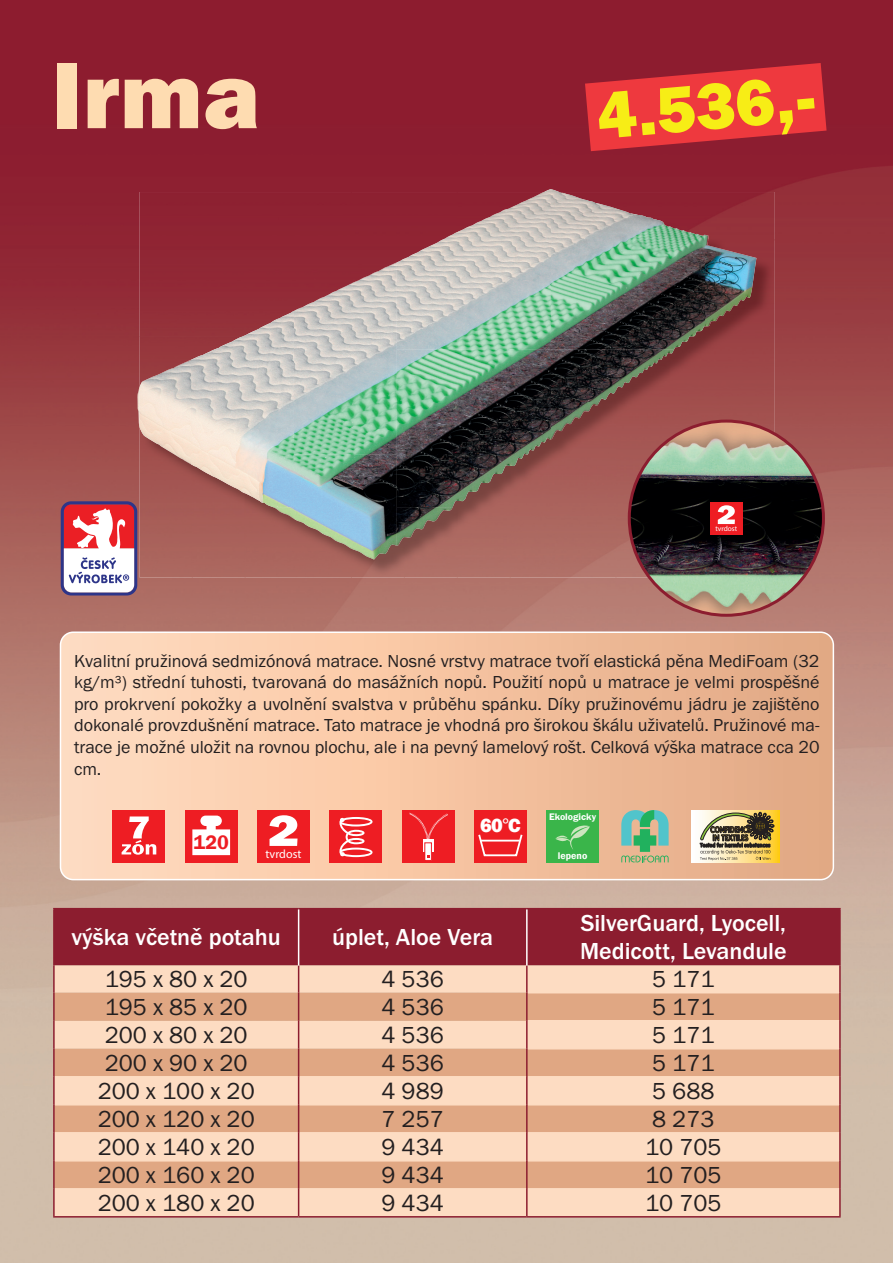
<style>
.page{position:relative;width:893px;height:1263px;background:#fff}
.page>*{position:absolute;margin:0;border:0;box-sizing:border-box;transform-origin:0 0}
.t1{font:97.5px "Franklin Gothic URW Hea";color:#fedcb1}
.t2{font:67.5px "Franklin Gothic URW Hea";color:#f7ed16}
.t3{font:24px "Franklin Gothic URW Boo";color:#231f20}
.t4{font:500 24px/28.8px "Franklin Gothic URW";color:#fff}
.t5{font:800 19.95px "Franklin Gothic";color:#fff}
.t6{font:600 19.95px "Franklin Gothic";color:#ee1d23}
.t7{font:18px/21.6px "Franklin Gothic URW Boo";color:#231f20;text-align:justify}
.t8{font:12px "Myriad Pro";color:#fff}
.t9{font:9.9px "Franklin Gothic URW Dem";color:#fff}
.t10{font:600 9.9px "Franklin Gothic";color:#fff}
.t11{font:7.35px "Myriad Pro";color:#fff}
.s1{font-family:"Myriad Pro";font-weight:400}
</style>
<div class="page">
<img style="left:0;top:0;width:893px;height:1263px">
<img style="left:140px;top:192px;width:211px;height:144px">
<div style="left:351px;top:192px;width:46px;height:70px;background:#8f2433"></div>
<img style="left:705px;top:192px;width:70px;height:48px">
<img style="left:670px;top:240px;width:105px;height:198px">
<img style="left:140px;top:336px;width:51px;height:24px">
<img style="left:616px;top:402px;width:54px;height:176px">
<img style="left:140px;top:464px;width:52px;height:114px">
<img style="left:510px;top:402px;width:106px;height:176px">
<div style="left:192px;top:507px;width:53px;height:71px;background:#a9615b"></div>
<img style="left:458px;top:507px;width:52px;height:71px">
<img style="left:245px;top:507px;width:106px;height:71px">
<img style="left:405px;top:507px;width:53px;height:71px">
<img style="left:351px;top:546px;width:54px;height:32px">
<img style="left:544px;top:189px;width:15px;height:3px">
<img style="left:137px;top:386px;width:3px;height:42px">
<img style="left:397px;top:192px;width:308px;height:158px">
<img style="left:705px;top:235px;width:51px;height:91px">
<img style="left:294px;top:262px;width:103px;height:297px">
<img style="left:191px;top:311px;width:103px;height:196px">
<img style="left:140px;top:360px;width:51px;height:104px">
<img style="left:397px;top:349px;width:154px;height:158px">
<img style="left:551px;top:349px;width:123px;height:53px">
<img style="left:551px;top:402px;width:48px;height:37px">
<img style="left:273px;top:507px;width:21px;height:12px">
<img style="left:397px;top:507px;width:56px;height:39px">
<hr style="left:839px;top:965px;width:2px;height:28px;background:#8c1d2f">
<hr style="left:839px;top:993px;width:2px;height:28px;background:#8c1d2f">
<hr style="left:839px;top:1021px;width:2px;height:28px;background:#8c1d2f">
<hr style="left:839px;top:1049px;width:2px;height:28px;background:#8c1d2f">
<hr style="left:839px;top:1077px;width:2px;height:28px;background:#8c1d2f">
<hr style="left:839px;top:1105px;width:2px;height:28px;background:#8c1d2f">
<hr style="left:839px;top:1133px;width:2px;height:28px;background:#8c1d2f">
<hr style="left:839px;top:1161px;width:2px;height:28px;background:#8c1d2f">
<hr style="left:839px;top:1189px;width:2px;height:27px;background:#8c1d2f">
<hr style="left:527px;top:1216px;width:314px;height:1px;background:#8c1d2f">
<hr style="left:299px;top:1216px;width:228px;height:1px;background:#8c1d2f">
<hr style="left:53px;top:993px;width:2px;height:28px;background:#8c1d2f">
<hr style="left:53px;top:1021px;width:2px;height:28px;background:#8c1d2f">
<hr style="left:53px;top:1049px;width:2px;height:28px;background:#8c1d2f">
<hr style="left:53px;top:1077px;width:2px;height:28px;background:#8c1d2f">
<hr style="left:53px;top:1105px;width:2px;height:28px;background:#8c1d2f">
<hr style="left:53px;top:1133px;width:2px;height:28px;background:#8c1d2f">
<hr style="left:53px;top:1161px;width:2px;height:28px;background:#8c1d2f">
<hr style="left:53px;top:1189px;width:2px;height:27px;background:#8c1d2f">
<hr style="left:53px;top:1216px;width:246px;height:1px;background:#8c1d2f">
<hr style="left:53px;top:965px;width:2px;height:28px;background:#8c1d2f">
<svg style="left:54px;top:909px;width:786px;height:307px;background:#dda590"></svg>
<hr style="left:526px;top:965px;width:2px;height:28px;background:#8c1d2f">
<hr style="left:53px;top:908px;width:246px;height:1px;background:#8c1d2f">
<hr style="left:53px;top:909px;width:2px;height:56px;background:#8c1d2f">
<hr style="left:299px;top:908px;width:228px;height:1px;background:#8c1d2f">
<hr style="left:298px;top:909px;width:1px;height:56px;background:#fff">
<hr style="left:527px;top:908px;width:314px;height:1px;background:#8c1d2f">
<hr style="left:839px;top:909px;width:2px;height:56px;background:#8c1d2f">
<hr style="left:526px;top:909px;width:2px;height:56px;background:#fff">
<svg style="left:60px;top:632px;width:773px;height:248px;background:#f3c3a2"></svg>
<div style="left:60px;top:631px;width:774px;height:249px;border:2px solid #fff;border-radius:13px"></div>
<div style="left:113px;top:810px;width:52px;height:52px;background:#ee1d23"></div>
<svg style="left:122px;top:816px;width:34px;height:39px"></svg>
<div style="left:185px;top:810px;width:52px;height:52px;background:#ee1d23"></div>
<svg style="left:192px;top:815px;width:38px;height:40px"></svg>
<div style="left:257px;top:810px;width:53px;height:52px;background:#ee1d23"></div>
<svg style="left:270px;top:815px;width:28px;height:31px"></svg>
<div style="left:330px;top:810px;width:52px;height:52px;background:#ee1d23"></div>
<svg style="left:339px;top:817px;width:34px;height:40px"></svg>
<svg style="left:585px;top:63px;width:241px;height:88px;background:#d6323a"></svg>
<svg style="left:692px;top:810px;width:87px;height:52px"></svg>
<img style="left:700px;top:812px;width:74px;height:48px">
<div style="left:402px;top:810px;width:52px;height:52px;background:#ee1d23"></div>
<svg style="left:409px;top:812px;width:39px;height:34px"></svg>
<svg style="left:423px;top:839px;width:10px;height:13px"></svg>
<svg style="left:425px;top:843px;width:6px;height:17px"></svg>
<div style="left:425px;top:843px;width:7px;height:17px;border:1px solid #ee1d23"></div>
<div style="left:474px;top:810px;width:53px;height:52px;background:#ee1d23"></div>
<svg style="left:478px;top:834px;width:45px;height:23px"></svg>
<hr style="left:481px;top:840px;width:39px;height:1px;background:#fff">
<div style="left:546px;top:810px;width:53px;height:52px;background:#3ab54a"></div>
<svg style="left:555px;top:825px;width:35px;height:25px"></svg>
<svg style="left:621px;top:810px;width:48px;height:52px;background:#85b896"></svg>
<img style="left:629px;top:421px;width:194px;height:194px;border-radius:97px">
<div style="left:710px;top:502px;width:32px;height:32px;background:#ee1d23"></div>
<svg style="left:718px;top:505px;width:17px;height:19px"></svg>
<svg style="left:61px;top:501px;width:76px;height:94px"></svg>
<h1 class="t1" style="left:51px;top:32px;width:210px">Irma</h1>
<h2 class="t2" style="left:593px;top:73px;width:220px;rotate:-5deg">4.536,-</h2>
<p class="t11" style="left:715px;top:524px;width:23px">tvrdost</p>
<p class="t7" style="left:74px;top:649px;width:747px">Kvalitní pružinová sedmizónová matrace. Nosné vrstvy matrace tvoří elastická pěna MediFoam (32 kg/m³) střední tuhosti, tvarovaná do masážních nopů. Použití nopů u matrace je velmi prospěšné pro prokrvení pokožky a uvolnění svalstva v průběhu spánku. Díky pružinovému jádru je zajištěno dokonalé provzdušnění matrace. Tato matrace je vhodná pro širokou škálu uživatelů. Pružinové ma&shy;trace je možné uložit na rovnou plochu, ale i na pevný lamelový rošt. Celková výška matrace cca 20 cm.</p>
<p class="t6" style="left:194px;top:830px;width:37px">120</p>
<p class="t8" style="left:266px;top:846px;width:37px">tvrdost</p>
<p class="t5" style="left:480px;top:813px;width:42px">60<span class="s1">°</span>C</p>
<h3 class="t4" style="left:72px;top:922px;width:211px">výška včetně potahu</h3>
<h3 class="t4" style="left:332px;top:922px;width:163px">úplet, Aloe Vera</h3>
<p class="t9" style="left:549px;top:811px;width:49px">Ekologicky</p>
<p class="t10" style="left:558px;top:849px;width:31px">lepeno</p>
<h3 class="t4" style="left:580px;top:908px;width:208px">SilverGuard, Lyocell,<br>Medicott, Levandule</h3>
<h3 class="t3" style="left:105px;top:964px;width:144px">195 x 80 x 20</h3>
<h3 class="t3" style="left:382px;top:964px;width:64px">4 536</h3>
<h3 class="t3" style="left:652px;top:964px;width:64px">5 171</h3>
<h3 class="t3" style="left:105px;top:992px;width:144px">195 x 85 x 20</h3>
<h3 class="t3" style="left:382px;top:992px;width:64px">4 536</h3>
<h3 class="t3" style="left:652px;top:992px;width:64px">5 171</h3>
<h3 class="t3" style="left:105px;top:1020px;width:144px">200 x 80 x 20</h3>
<h3 class="t3" style="left:382px;top:1020px;width:64px">4 536</h3>
<h3 class="t3" style="left:652px;top:1020px;width:64px">5 171</h3>
<h3 class="t3" style="left:105px;top:1048px;width:144px">200 x 90 x 20</h3>
<h3 class="t3" style="left:382px;top:1048px;width:64px">4 536</h3>
<h3 class="t3" style="left:652px;top:1048px;width:64px">5 171</h3>
<h3 class="t3" style="left:98px;top:1076px;width:159px">200 x 100 x 20</h3>
<h3 class="t3" style="left:382px;top:1076px;width:64px">4 989</h3>
<h3 class="t3" style="left:652px;top:1076px;width:64px">5 688</h3>
<h3 class="t3" style="left:98px;top:1104px;width:159px">200 x 120 x 20</h3>
<h3 class="t3" style="left:382px;top:1104px;width:64px">7 257</h3>
<h3 class="t3" style="left:652px;top:1104px;width:64px">8 273</h3>
<h3 class="t3" style="left:98px;top:1132px;width:159px">200 x 140 x 20</h3>
<h3 class="t3" style="left:382px;top:1132px;width:64px">9 434</h3>
<h3 class="t3" style="left:645px;top:1132px;width:78px">10 705</h3>
<h3 class="t3" style="left:98px;top:1160px;width:159px">200 x 160 x 20</h3>
<h3 class="t3" style="left:382px;top:1160px;width:64px">9 434</h3>
<h3 class="t3" style="left:645px;top:1160px;width:78px">10 705</h3>
<h3 class="t3" style="left:98px;top:1188px;width:159px">200 x 180 x 20</h3>
<h3 class="t3" style="left:382px;top:1188px;width:64px">9 434</h3>
<h3 class="t3" style="left:645px;top:1188px;width:78px">10 705</h3>
</div>
